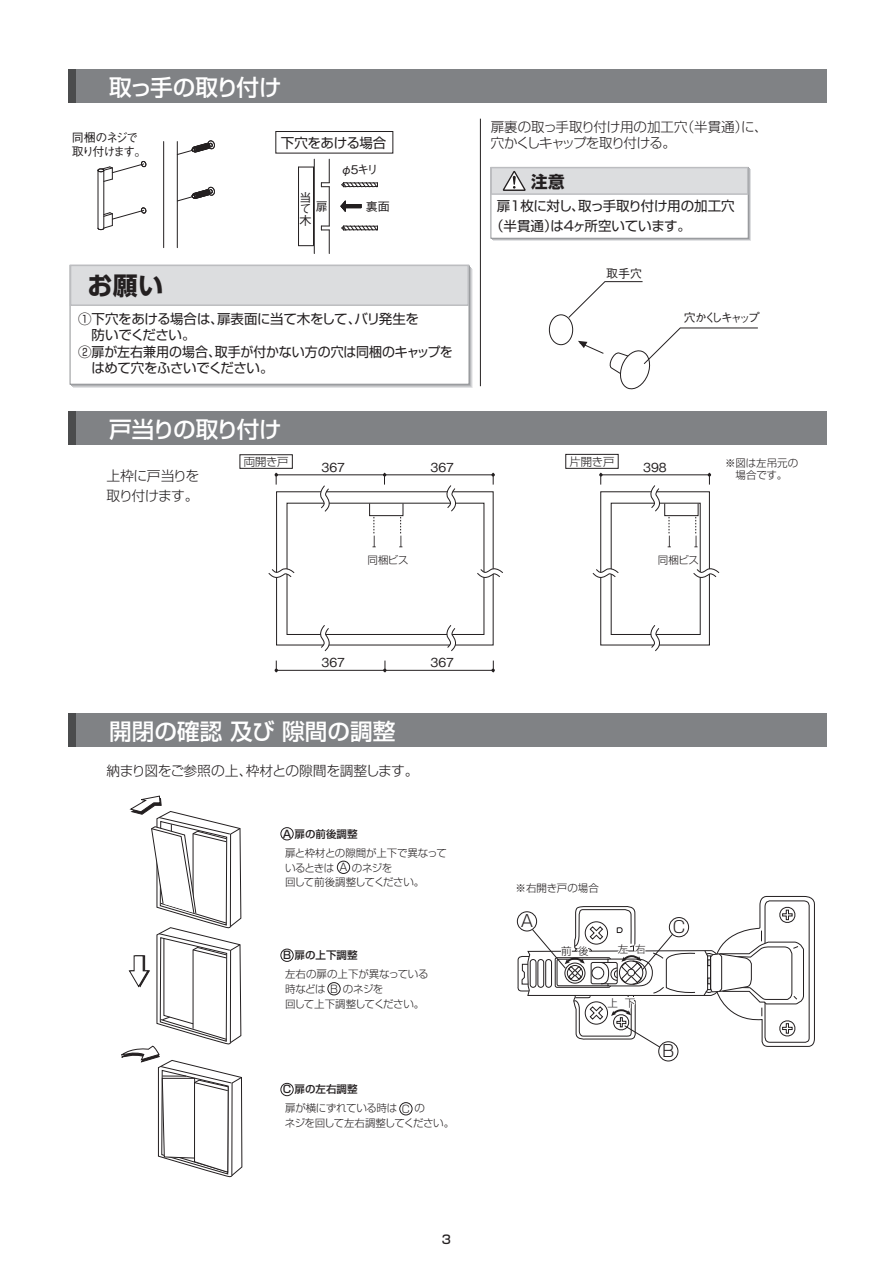
<style>
.page{position:relative;width:893px;height:1263px;background:#fff}
.page>*{position:absolute;margin:0;border:0;box-sizing:border-box;transform-origin:0 0}
.t1{font:700 24.9px "Shin Go Pr 5";color:#231f20}
.t2{font:500 22.65px "Shin Go Pr 5";letter-spacing:-.095em;color:#fff}
.t3{font:500 22.65px "Shin Go Pr 5";color:#fff}
.t4{font:700 16.5px "Shin Go Pr 5";color:#231f20}
.t5{font:300 16.35px "Shin Go Pr 5";color:#231f20}
.t6{font:300 13.8px/19.5px "Shin Go Pr 5";letter-spacing:-.035em;color:#231f20}
.t7{font:13.5px/16.2px "Shin Go Pr 5";letter-spacing:-.02em;color:#231f20}
.t8{font:300 13.5px/16.2px "Shin Go Pr 5";letter-spacing:-.03em;color:#231f20}
.t9{font:500 12.45px "Gothic BBB Pr 5";color:#231f20}
.t10{font:500 12px/11.4px "Gothic BBB Pr 5";letter-spacing:-.145em;color:#231f20;text-align:justify}
.t11{font:500 12px "Gothic BBB Pr 5";letter-spacing:-.24em;color:#231f20}
.t12{font:500 12px "Shin Go Pr 5";color:#231f20}
.t13{font:300 11.4px "Shin Go Pr 5";letter-spacing:-.03em;color:#231f20}
.t14{font:300 10.5px/14.9px "Shin Go Pr 5";letter-spacing:-.03em;color:#231f20}
.t15{font:500 10.5px "Shin Go Pr 5";color:#231f20}
.t16{font:300 10.5px/12.6px "Shin Go Pr 5";letter-spacing:-.01em;color:#231f20}
.t17{font:300 10.5px "Shin Go Pr 5";color:#231f20}
</style>
<div class="page">
<svg style="left:121px;top:795px;width:122px;height:383px"></svg>
<svg style="left:517px;top:896px;width:298px;height:166px"></svg>
<div style="left:287px;top:503px;width:197px;height:132px;border:1px solid #231f20"></div>
<svg style="left:319px;top:625px;width:14px;height:27px"></svg>
<svg style="left:446px;top:625px;width:13px;height:27px"></svg>
<svg style="left:446px;top:485px;width:13px;height:27px"></svg>
<svg style="left:319px;top:485px;width:14px;height:27px"></svg>
<svg style="left:477px;top:567px;width:26px;height:14px"></svg>
<svg style="left:268px;top:567px;width:27px;height:14px"></svg>
<svg style="left:369px;top:503px;width:35px;height:44px"></svg>
<svg style="left:275px;top:473px;width:3px;height:12px"></svg>
<svg style="left:383px;top:473px;width:3px;height:12px"></svg>
<svg style="left:491px;top:473px;width:4px;height:12px"></svg>
<hr style="left:276px;top:474px;width:217px;height:1px;background:#231f20">
<svg style="left:491px;top:660px;width:4px;height:12px"></svg>
<svg style="left:383px;top:660px;width:3px;height:12px"></svg>
<svg style="left:275px;top:660px;width:3px;height:12px"></svg>
<hr style="left:276px;top:670px;width:217px;height:1px;background:#231f20">
<div style="left:240px;top:454px;width:53px;height:15px;background:#fff;border:1px solid #231f20"></div>
<div style="left:565px;top:454px;width:54px;height:15px;background:#fff;border:1px solid #231f20"></div>
<div style="left:600px;top:491px;width:110px;height:154px;border:1px solid #231f20"></div>
<svg style="left:693px;top:567px;width:27px;height:14px"></svg>
<svg style="left:592px;top:567px;width:27px;height:14px"></svg>
<svg style="left:599px;top:473px;width:4px;height:12px"></svg>
<svg style="left:708px;top:473px;width:3px;height:12px"></svg>
<hr style="left:601px;top:474px;width:108px;height:1px;background:#231f20">
<svg style="left:650px;top:625px;width:13px;height:27px"></svg>
<svg style="left:650px;top:485px;width:49px;height:62px"></svg>
<div style="left:549px;top:314px;width:24px;height:31px;border:1px solid #231f20;border-radius:50%"></div>
<svg style="left:568px;top:281px;width:75px;height:37px"></svg>
<svg style="left:578px;top:327px;width:180px;height:63px"></svg>
<hr style="left:98px;top:170px;width:1px;height:58px;background:#231f20">
<hr style="left:103px;top:170px;width:1px;height:58px;background:#231f20">
<hr style="left:163px;top:142px;width:1px;height:106px;background:#231f20">
<hr style="left:177px;top:142px;width:1px;height:106px;background:#231f20">
<svg style="left:176px;top:140px;width:39px;height:15px"></svg>
<svg style="left:98px;top:161px;width:48px;height:21px"></svg>
<svg style="left:176px;top:187px;width:39px;height:15px"></svg>
<svg style="left:98px;top:207px;width:48px;height:23px"></svg>
<svg style="left:299px;top:245px;width:14px;height:1px"></svg>
<hr style="left:298px;top:167px;width:1px;height:79px;background:#231f20">
<hr style="left:313px;top:167px;width:1px;height:79px;background:#231f20">
<svg style="left:299px;top:167px;width:14px;height:1px"></svg>
<hr style="left:314px;top:159px;width:1px;height:95px;background:#231f20">
<svg style="left:341px;top:182px;width:37px;height:6px"></svg>
<svg style="left:341px;top:225px;width:37px;height:6px"></svg>
<svg style="left:321px;top:159px;width:9px;height:28px"></svg>
<hr style="left:329px;top:187px;width:1px;height:39px;background:#231f20">
<svg style="left:321px;top:226px;width:9px;height:28px"></svg>
<svg style="left:340px;top:200px;width:22px;height:12px"></svg>
<div style="left:68px;top:69px;width:759px;height:34px;background:#808285"></div>
<div style="left:68px;top:69px;width:8px;height:34px;background:#4b4c4d"></div>
<div style="left:68px;top:411px;width:759px;height:34px;background:#808285"></div>
<div style="left:68px;top:411px;width:8px;height:34px;background:#4b4c4d"></div>
<div style="left:68px;top:713px;width:759px;height:34px;background:#808285"></div>
<div style="left:68px;top:713px;width:8px;height:34px;background:#4b4c4d"></div>
<div style="left:281px;top:827px;width:12px;height:13px;border:1px solid #231f20;border-radius:50%"></div>
<div style="left:337px;top:861px;width:13px;height:13px;border:1px solid #231f20;border-radius:50%"></div>
<div style="left:281px;top:949px;width:12px;height:13px;border:1px solid #231f20;border-radius:50%"></div>
<div style="left:328px;top:982px;width:12px;height:13px;border:1px solid #231f20;border-radius:50%"></div>
<div style="left:281px;top:1083px;width:12px;height:13px;border:1px solid #231f20;border-radius:50%"></div>
<div style="left:400px;top:1102px;width:12px;height:13px;border:1px solid #231f20;border-radius:50%"></div>
<div style="left:70px;top:265px;width:399px;height:41px;background:#dcdddf;border:2px solid #bcbdc0"></div>
<div style="left:490px;top:167px;width:258px;height:28px;background:#dcdddf;border:2px solid #bcbdc0"></div>
<svg style="left:503px;top:171px;width:23px;height:20px"></svg>
<hr style="left:480px;top:119px;width:1px;height:267px;background:#231f20">
<div style="left:275px;top:131px;width:118px;height:22px;background:#fff;border:1px solid #231f20"></div>
<h2 class="t2" style="left:109px;top:69px;width:174px">取っ手の取り付け</h2>
<p class="t10" style="left:72px;top:129px;width:76px;line-height:14.4px">同梱のネジで取り付けます。</p>
<p class="t7" style="left:281px;top:133px;width:107px">下穴をあける場合</p>
<p class="t10" style="left:340px;top:163px;width:40px">φ5キリ</p>
<h1 class="t1" style="left:87px;top:266px;width:78px">お願い</h1>
<p class="t10" style="left:300px;top:190px;width:13px">当て木</p>
<p class="t10" style="left:316px;top:200px;width:13px">扉</p>
<p class="t10" style="left:366px;top:200px;width:26px">裏面</p>
<p class="t7" style="left:78px;top:310px;width:376px">①下穴をあける場合は、扉表面に当て木をして、バリ発生を<br>　防いでください。<br>②扉が左右兼用の場合、取手が付かない方の穴は同梱のキャップを　はめて穴をふさいでください。</p>
<h2 class="t2" style="left:109px;top:410px;width:174px">戸当りの取り付け</h2>
<p class="t8" style="left:491px;top:117px;width:278px">扉裏の取っ手取り付け用の加工穴（半貫通）に、穴かくしキャップを取り付ける。</p>
<h3 class="t4" style="left:531px;top:169px;width:35px">注意</h3>
<p class="t7" style="left:490px;top:195px;width:246px;line-height:19.5px;text-indent:7px">扉1枚に対し、取っ手取り付け用の加工穴（半貫通）は4ヶ所空いています。</p>
<p class="t10" style="left:606px;top:267px;width:37px">取手穴</p>
<p class="t11" style="left:684px;top:308px;width:77px">穴かくしキャップ</p>
<h3 class="t6" style="left:106px;top:465px;width:94px">上枠に戸当りを取り付けます。</h3>
<p class="t13" style="left:244px;top:452px;width:46px">両開き戸</p>
<p class="t13" style="left:570px;top:452px;width:46px">片開き戸</p>
<p class="t9" style="left:322px;top:458px;width:25px">367</p>
<p class="t9" style="left:430px;top:458px;width:25px">367</p>
<p class="t9" style="left:643px;top:458px;width:25px">398</p>
<p class="t16" style="left:725px;top:455px;width:75px">※図は左吊元の　場合です。</p>
<p class="t14" style="left:367px;top:552px;width:43px">同梱ビス</p>
<p class="t14" style="left:658px;top:552px;width:43px">同梱ビス</p>
<p class="t9" style="left:322px;top:652px;width:25px">367</p>
<p class="t9" style="left:430px;top:652px;width:25px">367</p>
<h2 class="t3" style="left:109px;top:712px;width:287px">開閉の確認 及び 隙間の調整</h2>
<h3 class="t6" style="left:107px;top:760px;width:314px">納まり図をご参照の上、枠材との隙間を調整します。</h3>
<p class="t15" style="left:283px;top:825px;width:76px">A 扉の前後調整</p>
<p class="t14" style="left:285px;top:844px;width:163px">扉と枠材との隙間が上下で異なっているときは　 のネジを<br>回して前後調整してください。</p>
<p class="t14" style="left:340px;top:859px;width:9px">A</p>
<p class="t15" style="left:283px;top:946px;width:76px">B 扉の上下調整</p>
<p class="t14" style="left:285px;top:966px;width:145px">左右の扉の上下が異なっている時などは　 のネジを<br>回して上下調整してください。</p>
<p class="t14" style="left:330px;top:980px;width:9px">B</p>
<p class="t15" style="left:283px;top:1081px;width:76px">C 扉の左右調整</p>
<p class="t14" style="left:285px;top:1100px;width:171px">扉が横にずれている時は　 の<br>ネジを回して左右調整してください。</p>
<p class="t14" style="left:402px;top:1100px;width:9px">C</p>
<p class="t17" style="left:516px;top:880px;width:85px">※右開き戸の場合</p>
<h3 class="t5" style="left:521px;top:908px;width:14px">A</h3>
<p class="t14" style="left:561px;top:942px;width:29px">前 後</p>
<p class="t14" style="left:618px;top:940px;width:29px">左 右</p>
<p class="t14" style="left:607px;top:994px;width:29px">上 下</p>
<h3 class="t5" style="left:673px;top:913px;width:14px">C</h3>
<h3 class="t5" style="left:662px;top:1038px;width:14px">B</h3>
<p class="t12" style="left:442px;top:1229px;width:11px">3</p>
</div>
